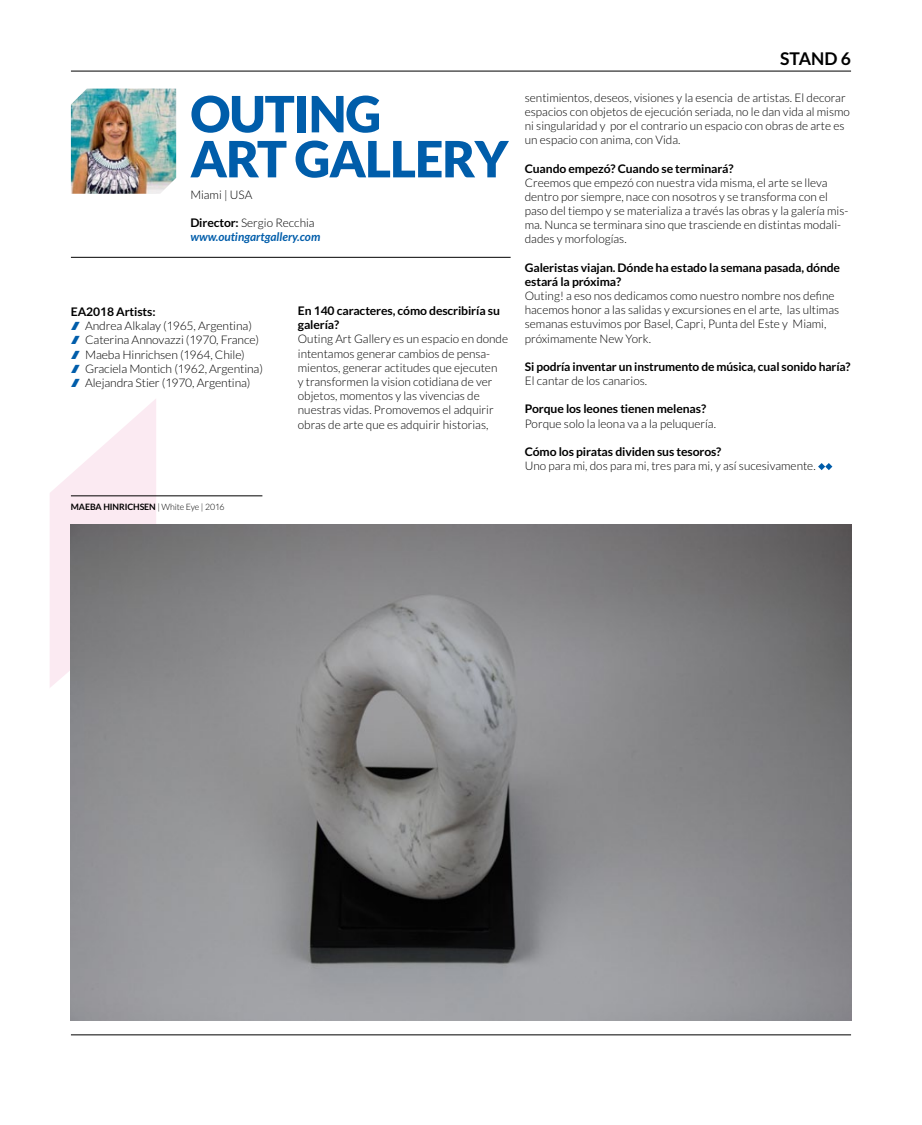
<style>
.page{position:relative;width:922px;height:1125px;background:#fff}
.page>*{position:absolute;margin:0;border:0;box-sizing:border-box;transform-origin:0 0}
.t1{font:900 50px/45px "Lato EA";letter-spacing:-.02em;color:#005daa}
.t2{font:700 17.5px "Lato EA";color:#000}
.t3{font:300 11.75px/14.1px "Lato EA";color:#000}
.t4{font:700 11.75px/14.1px "Lato EA";letter-spacing:-.01em;color:#000}
.t5{font:italic 700 11.75px/14.1px "Lato EA";color:#005daa}
.t6{font:700 8.75px "Lato EA";color:#000}
.t7{font:300 8.75px "Lato EA";letter-spacing:-.01em;color:#000}
.s1{font-style:normal;color:#000}
.s2{font-weight:300;font-style:normal;color:#000}
.s3{font-weight:700}
.s4{color:#005daa}
</style>
<div class="page">
<svg style="left:51px;top:399px;width:105px;height:332px;fill:#fbeaf2"></svg>
<hr style="left:71px;top:1035px;width:779px;height:1px;background:#000">
<hr style="left:71px;top:71px;width:779px;height:1px;background:#000">
<img style="left:71px;top:524px;width:779px;height:497px">
<hr style="left:71px;top:257px;width:439px;height:1px;background:#000">
<hr style="left:71px;top:496px;width:191px;height:1px;background:#000">
<svg style="left:818px;top:463px;width:14px;height:7px"></svg>
<img style="left:71px;top:89px;width:105px;height:105px">
<h1 class="t1" style="left:190px;top:91px;width:319px">OUTING<br>ART GALLERY</h1>
<p class="t3" style="left:190px;top:187px;width:64px">Miami | USA</p>
<p class="t5" style="left:190px;top:216px;width:131px"><span class="s1">Director:</span> <span class="s2">Sergio Recchia </span>www.outingartgallery.com</p>
<p class="t3" style="left:71px;top:305px;width:194px"><span class="s3">EA2018 Artists:<br></span><span class="s4">❚</span> Andrea Alkalay (1965, Argentina) <span class="s4">❚</span> Caterina Annovazzi (1970, France) <span class="s4">❚</span> Maeba H inrichsen (1964, Chile)<br><span class="s4">❚</span> Graciela Montich (1962, Argentina) <span class="s4">❚</span> Alejandra Stier (1970, Argentina)</p>
<p class="t6" style="left:71px;top:502px;width:15px">Maeba</p>
<p class="t6" style="left:103px;top:502px;width:13px">Hinrichsen</p>
<p class="t7" style="left:157px;top:502px;width:68px">| White Eye | 2016</p>
<p class="t4" style="left:298px;top:304px;width:203px">En 140 caracteres, cómo describiría su galería?</p>
<p class="t3" style="left:298px;top:332px;width:212px">Outing Art Gallery es un espacio en donde intentamos generar cambios de pensa&shy;mientos, generar actitudes que ejecuten<br>y transformen la vision cotidiana de ver objetos, momentos y las vivencias de nuestras vidas. Promovemos el adquirir obras de arte que es adquirir historias,</p>
<h2 class="t2" style="left:780px;top:48px;width:72px">STAND 6</h2>
<p class="t3" style="left:524px;top:90px;width:326px">sentimientos, deseos, visiones y la esencia de artistas. El decorar espacios con objetos de ejecución seriada, no le dan vida al mismo ni singularidad y por el contrario un espacio con obras de arte es un espacio con anima, con Vida.</p>
<p class="t4" style="left:524px;top:161px;width:210px">Cuando empezó? Cuando se terminará?</p>
<p class="t3" style="left:524px;top:175px;width:325px">Creemos que empezó con nuestra vida misma, el arte se lleva dentro por siempre, nace con nosotros y se transforma con el paso del tiempo y se materializa a través las obras y la galería mis&shy;ma. Nunca se terminara sino que trasciende en distintas modali&shy;dades y morfologías.</p>
<p class="t4" style="left:524px;top:260px;width:317px">Galeristas viajan. Dónde ha estado la semana pasada, dónde estará la próxima?</p>
<p class="t3" style="left:524px;top:289px;width:316px">Outing! a eso nos dedicamos como nuestro nombre nos define hacemos honor a las salidas y excursiones en el arte, las ultimas semanas estuvimos por Basel, Capri, Punta del Este y Miami, próximamente New York.</p>
<p class="t4" style="left:524px;top:359px;width:327px">Si podría inventar un instrumento de música, cual sonido haría?</p>
<p class="t3" style="left:524px;top:374px;width:124px">El cantar de los canarios.</p>
<p class="t4" style="left:524px;top:402px;width:183px">Porque los leones tienen melenas?</p>
<p class="t3" style="left:524px;top:416px;width:193px">Porque solo la leona va a la peluquería.</p>
<p class="t4" style="left:524px;top:445px;width:198px">Cómo los piratas dividen sus tesoros?</p>
<p class="t3" style="left:524px;top:459px;width:292px">Uno para mi, dos para mi, tres para mi, y así sucesivamente.</p>
</div>
